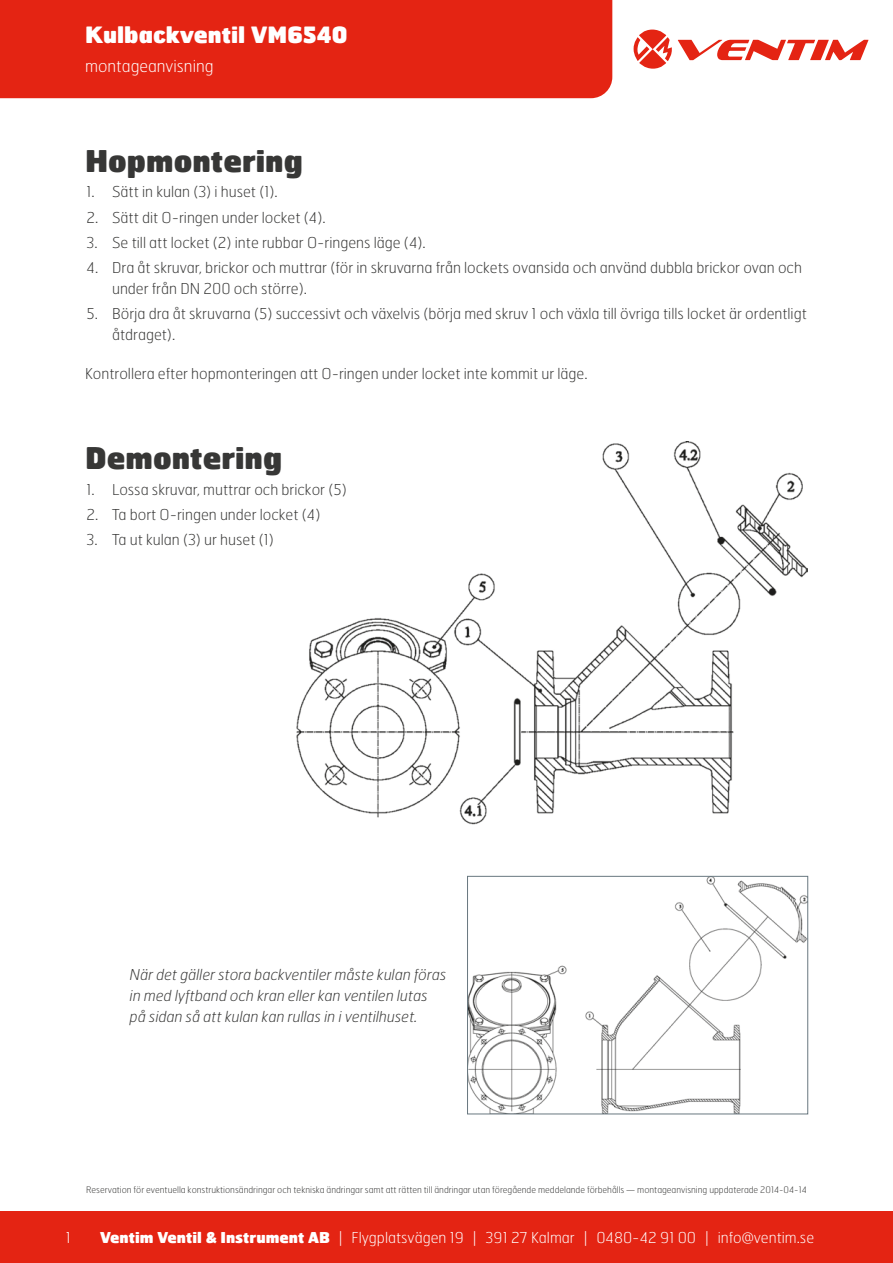
<style>
.page{position:relative;width:893px;height:1263px;background:#fff}
.page>*{position:absolute;margin:0;border:0;box-sizing:border-box;transform-origin:0 0}
.t1{font:900 30px "Hermes FB";color:#373736}
.t2{font:900 22.5px "Hermes FB";color:#fff}
.t3{font:100 16.5px "Hermes FB";color:#fff}
.t4{font:100 15px/21px "Hermes FB";color:#373736}
.t5{font:italic 100 15px/21px "Hermes FB";color:#373736}
.t6{font:100 15px "Hermes FB";color:#fff}
.t7{font:100 9px "Hermes FB";color:#373736}
.s1{font-weight:900}
</style>
<div class="page">
<div style="left:0;top:1212px;width:893px;height:51px;background:#e42413"></div>
<div style="left:0;top:0;width:612px;height:98px;background:#e42413"></div>
<svg style="left:634px;top:30px;width:38px;height:39px"></svg>
<svg style="left:678px;top:40px;width:190px;height:20px"></svg>
<img style="left:469px;top:878px;width:337px;height:234px">
<div style="left:467px;top:876px;width:341px;height:238px;border:1px solid #68777f"></div>
<img style="left:297px;top:441px;width:511px;height:384px">
<h2 class="t2" style="left:85px;top:20px;width:264px">Kulbackventil VM6540</h2>
<p class="t3" style="left:85px;top:55px;width:130px">montageanvisning</p>
<h1 class="t1" style="left:85px;top:141px;width:219px">Hopmontering</h1>
<p class="t4" style="left:87px;top:181px;width:193px">1. Sätt in kulan (3) i huset (1).</p>
<p class="t4" style="left:87px;top:206px;width:240px">2. Sätt dit O-ringen under locket (4).</p>
<p class="t4" style="left:87px;top:231px;width:341px">3. Se till att locket (2) inte rubbar O-ringens läge (4).</p>
<p class="t4" style="left:112px;top:257px;width:691px;text-indent:-26px">4. Dra åt skruvar, brickor och muttrar (för in skruvarna från lockets ovansida och använd dubbla brickor ovan och under från DN 200 och större).</p>
<p class="t4" style="left:112px;top:303px;width:696px;text-indent:-26px">5. Börja dra åt skruvarna (5) successivt och växelvis (börja med skruv 1 och växla till övriga tills locket är ordentligt åtdraget).</p>
<p class="t4" style="left:85px;top:363px;width:504px">Kontrollera efter hopmonteringen att O-ringen under locket inte kommit ur läge.</p>
<h1 class="t1" style="left:85px;top:438px;width:199px">Demontering</h1>
<p class="t4" style="left:87px;top:478px;width:262px">1. Lossa skruvar, muttrar och brickor (5)</p>
<p class="t4" style="left:87px;top:504px;width:235px">2. Ta bort O-ringen under locket (4)</p>
<p class="t4" style="left:87px;top:529px;width:189px">3. Ta ut kulan (3) ur huset (1)</p>
<p class="t5" style="left:130px;top:964px;width:318px">När det gäller stora backventiler måste kulan föras in med lyftband och kran eller kan ventilen lutas på sidan så att kulan kan rullas in i ventilhuset.</p>
<p class="t6" style="left:66px;top:1228px;width:7px">1</p>
<p class="t7" style="left:86px;top:1184px;width:722px">Reservation för eventuella konstruktionsändringar och tekniska ändringar samt att rätten till ändringar utan föregående meddelande förbehålls — montageanvisning uppdaterade 2014-04-14</p>
<p class="t6" style="left:100px;top:1228px;width:716px"><span class="s1">Ventim Ventil &amp; Instrument AB</span> | Flygplatsvägen 19 | 391 27 Kalmar | 0480-42 91 00 | info@ventim.se</p>
</div>
